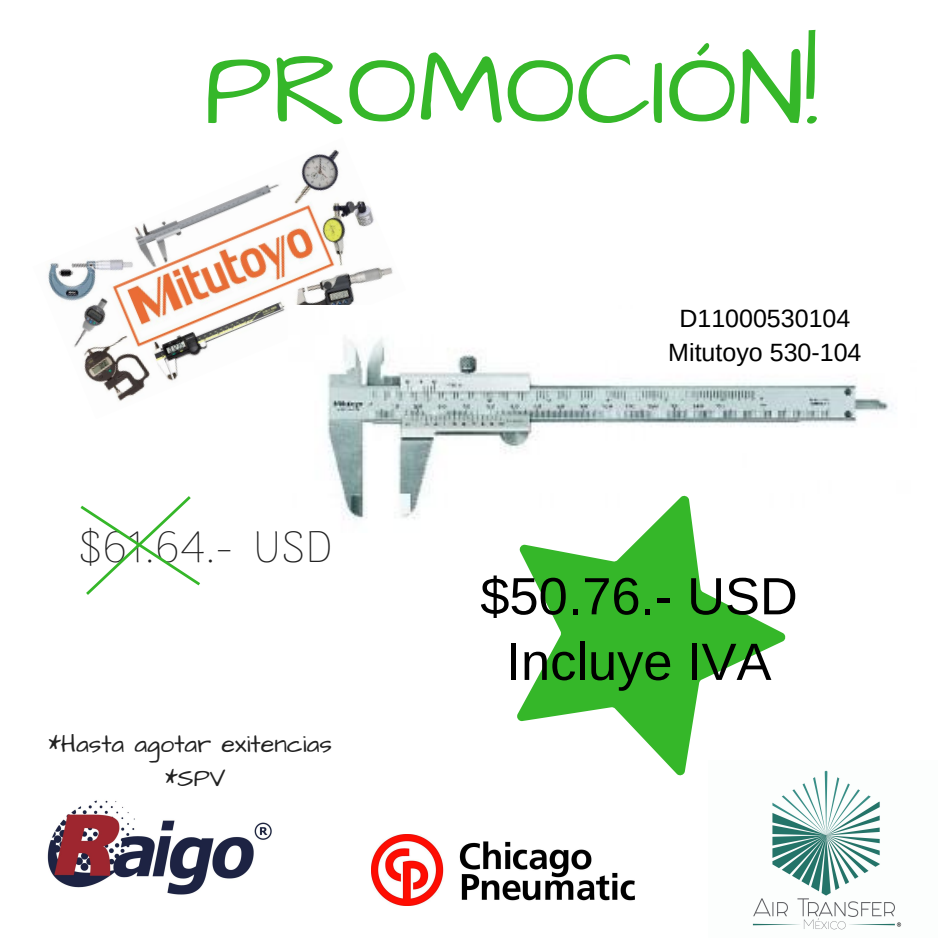
<style>
.page{position:relative;width:938px;height:938px;background:#fff}
.page>*{position:absolute;margin:0;border:0;box-sizing:border-box;transform-origin:0 0}
.t1{font:105.75px "Architects Daughter";color:#35b729}
.t2{font:52.5px/65.5px "Arimo";color:#000;text-align:center}
.t3{font:100 44.25px "Arima Madurai";color:#222}
.t4{font:25.25px/33.8px "Architects Daughter";color:#222;text-align:center}
.t5{font:25px/33.8px "Arimo";color:#000;text-align:center}
</style>
<div class="page">
<img style="left:47px;top:800px;width:225px;height:95px">
<img style="left:752px;top:770px;width:150px;height:160px">
<img style="left:371px;top:834px;width:263px;height:71px">
<img style="left:48px;top:149px;width:345px;height:252px">
<img style="left:288px;top:305px;width:604px;height:216px">
<svg style="left:80px;top:496px;width:120px;height:99px"></svg>
<svg style="left:465px;top:449px;width:354px;height:346px"></svg>
<h1 class="t1" style="left:204px;top:19px;width:615px">PROMOCIÓN!</h1>
<h3 class="t3" style="left:78px;top:521px;width:256px">$61.64.- USD</h3>
<p class="t4" style="left:48px;top:728px;width:285px">*Hasta agotar exitencias *SPV</p>
<p class="t5" style="left:668px;top:301px;width:195px">D11000530104<br>Mitutoyo 530-104</p>
<h2 class="t2" style="left:480px;top:563px;width:319px">$50.76.- USD<br>Incluye IVA</h2>
</div>
